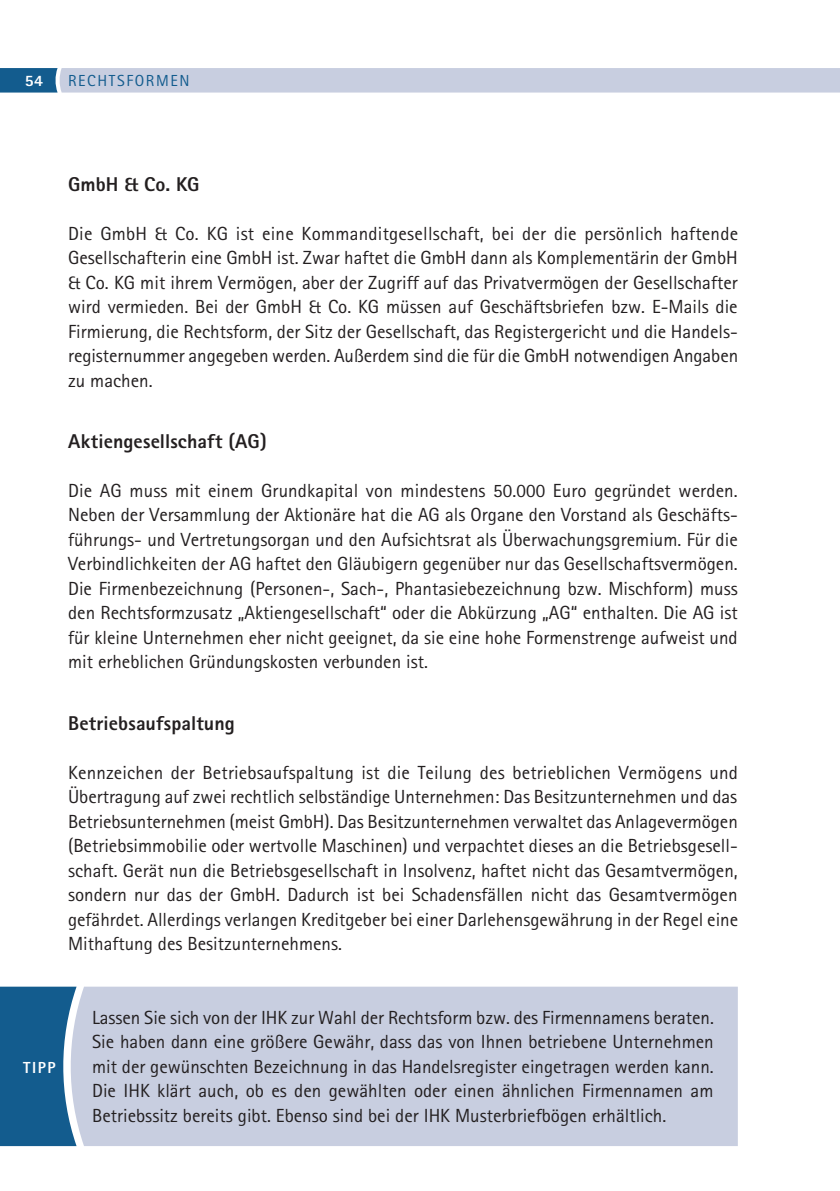
<style>
.page{position:relative;width:840px;height:1191px;background:#fff}
.page>*{position:absolute;margin:0;border:0;box-sizing:border-box;transform-origin:0 0}
.t1{font:800 20px "Rotis Sans Serif";letter-spacing:.005em;color:#231f20}
.t2{font:19px/24.4px "Rotis Sans Serif";color:#231f20;text-align:justify}
.t3{font:16px "Rotis Sans Serif";letter-spacing:.1em;color:#135c8e}
.t4{font:800 16px "Rotis Sans Serif";letter-spacing:.1em;color:#fff}
</style>
<div class="page">
<svg style="left:0;top:68px;width:839px;height:25px;background:#bdc7db"></svg>
<div style="left:76px;top:986px;width:661px;height:160px;background:#c8cee0"></div>
<svg style="left:0;top:986px;width:76px;height:160px;background:#2c6d99"></svg>
<p class="t4" style="left:25px;top:70px;width:20px">54</p>
<p class="t3" style="left:68px;top:71px;width:123px">RECHTSFORMEN</p>
<p class="t1" style="left:68px;top:171px;width:133px">GmbH &amp; Co. KG</p>
<p class="t2" style="left:68px;top:221px;width:671px">Die GmbH &amp; Co. KG ist eine Kommanditgesellschaft, bei der die persönlich haftende Gesellschafterin eine GmbH ist. Zwar haftet die GmbH dann als Komplementärin der GmbH &amp; Co. KG mit ihrem Vermögen, aber der Zugriff auf das Privatvermögen der Gesellschafter wird vermieden. Bei der GmbH &amp; Co. KG müssen auf Geschäftsbriefen bzw. E-Mails die Firmierung, die Rechtsform, der Sitz der Gesellschaft, das Registergericht und die Handels&shy;registernummer angegeben werden. Außerdem sind die für die GmbH notwendigen Angaben zu machen.</p>
<p class="t1" style="left:68px;top:428px;width:200px">Aktiengesellschaft (AG)</p>
<p class="t2" style="left:68px;top:478px;width:671px">Die AG muss mit einem Grundkapital von mindestens 50.000 Euro gegründet werden.<br>Neben der Versammlung der Aktionäre hat die AG als Organe den Vorstand als Geschäfts&shy;führungs- und Vertretungsorgan und den Aufsichtsrat als Überwachungsgremium. Für die Verbindlichkeiten der AG haftet den Gläubigern gegenüber nur das Gesellschaftsvermögen.<br>Die Firmenbezeichnung (Personen-, Sach-, Phantasiebezeichnung bzw. Mischform) muss den Rechtsformzusatz „Aktiengesellschaft“ oder die Abkürzung „AG“ enthalten. Die AG ist für kleine Unternehmen eher nicht geeignet, da sie eine hohe Formenstrenge aufweist und mit erheblichen Gründungskosten verbunden ist.</p>
<p class="t1" style="left:68px;top:710px;width:168px">Betriebsaufspaltung</p>
<p class="t2" style="left:68px;top:760px;width:671px">Kennzeichen der Betriebsaufspaltung ist die Teilung des betrieblichen Vermögens und Übertragung auf zwei rechtlich selbständige Unternehmen: Das Besitzunternehmen und das Betriebsunternehmen (meist GmbH). Das Besitzunternehmen verwaltet das Anlagevermögen (Betriebsimmobilie oder wertvolle Maschinen) und verpachtet dieses an die Betriebsgesell&shy;schaft. Gerät nun die Betriebsgesellschaft in Insolvenz, haftet nicht das Gesamtvermögen, sondern nur das der GmbH. Dadurch ist bei Schadensfällen nicht das Gesamtvermögen gefährdet. Allerdings verlangen Kreditgeber bei einer Darlehensgewährung in der Regel eine Mithaftung des Besitzunternehmens.</p>
<p class="t4" style="left:23px;top:1057px;width:34px">TIPP</p>
<p class="t2" style="left:92px;top:1004px;width:623px">Lassen Sie sich von der IHK zur Wahl der Rechtsform bzw. des Firmennamens beraten.<br>Sie haben dann eine größere Gewähr, dass das von Ihnen betriebene Unternehmen mit der gewünschten Bezeichnung in das Handelsregister eingetragen werden kann.<br>Die IHK klärt auch, ob es den gewählten oder einen ähnlichen Firmennamen am Betriebssitz bereits gibt. Ebenso sind bei der IHK Musterbriefbögen erhältlich.</p>
</div>
